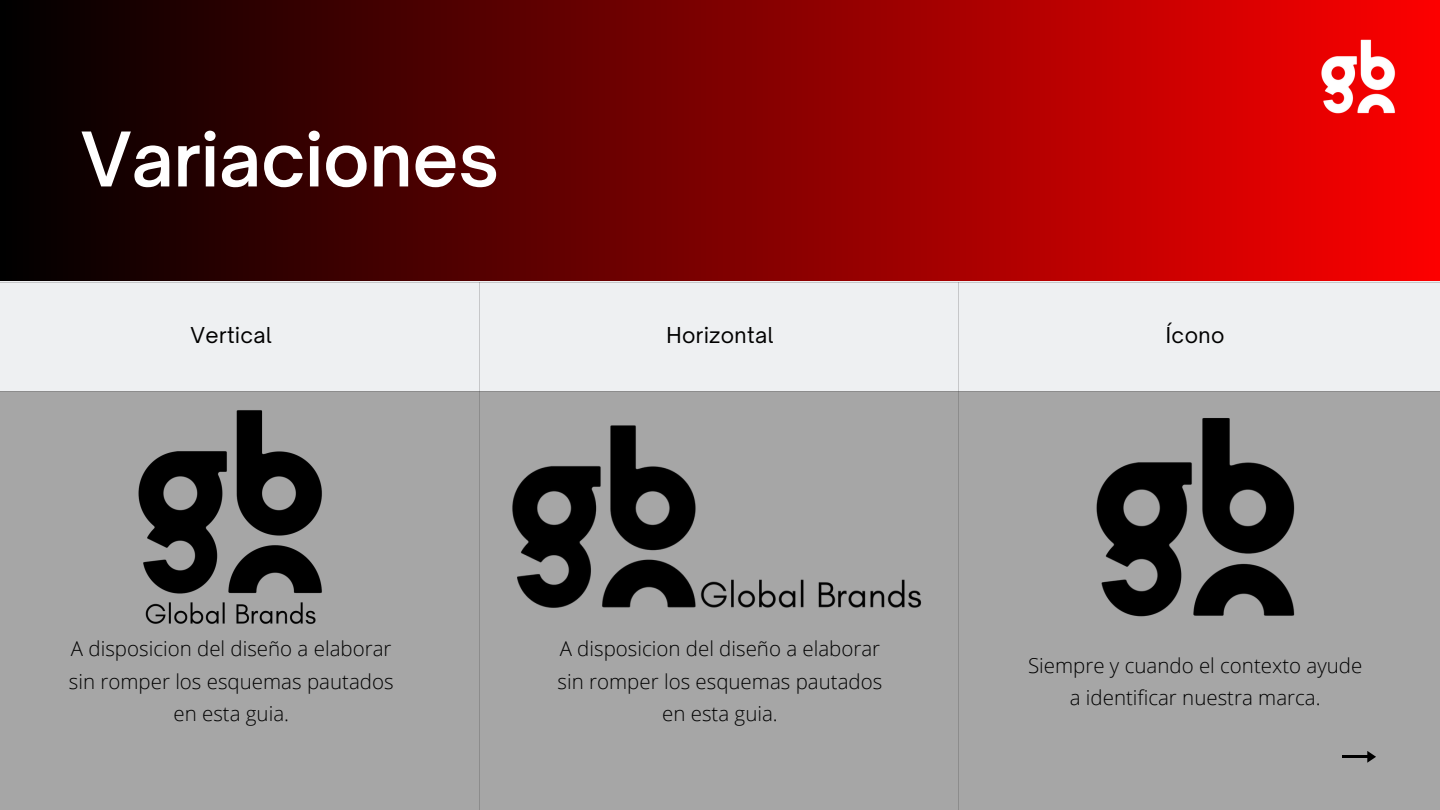
<style>
.page{position:relative;width:1440px;height:810px;background:#a6a6a6}
.page>*{position:absolute;margin:0;border:0;box-sizing:border-box;transform-origin:0 0}
.t1{font:600 72px "Open Sauce One";color:#fff}
.t2{font:21px "Open Sauce One";letter-spacing:.02em;color:#000}
.t3{font:300 20.5px/32.2px "Open Sans";color:#000;text-align:center}
</style>
<div class="page">
<div style="left:0;top:0;width:1440px;height:282px;background:linear-gradient(to right,#000,#fd0000)"></div>
<div style="left:0;top:282px;width:1440px;height:109px;background:#eef0f2"></div>
<hr style="left:0;top:391px;width:1440px;height:1px;background:#272727">
<hr style="left:0;top:282px;width:1440px;height:1px;background:#272727">
<hr style="left:479px;top:282px;width:1px;height:528px;background:#272727">
<hr style="left:958px;top:282px;width:1px;height:528px;background:#272727">
<hr style="left:1343px;top:756px;width:26px;height:2px;background:#000">
<svg style="left:1367px;top:751px;width:9px;height:12px"></svg>
<img style="left:1303px;top:25px;width:112px;height:112px">
<img style="left:479px;top:396px;width:443px;height:241px">
<img style="left:1065px;top:391px;width:261px;height:226px">
<img style="left:91px;top:391px;width:281px;height:233px">
<p class="t1" style="left:81px;top:114px;width:420px">Variaciones</p>
<p class="t2" style="left:191px;top:322px;width:83px">Vertical</p>
<p class="t2" style="left:666px;top:322px;width:109px">Horizontal</p>
<p class="t2" style="left:1166px;top:322px;width:60px">Ícono</p>
<p class="t3" style="left:71px;top:632px;width:322px">A disposicion del diseño a elaborar</p>
<p class="t3" style="left:69px;top:665px;width:326px">sin romper los esquemas pautados en esta guia.</p>
<p class="t3" style="left:560px;top:632px;width:322px">A disposicion del diseño a elaborar</p>
<p class="t3" style="left:558px;top:665px;width:326px">sin romper los esquemas pautados en esta guia.</p>
<p class="t3" style="left:1028px;top:649px;width:336px">Siempre y cuando el contexto ayude a identificar nuestra marca.</p>
</div>
